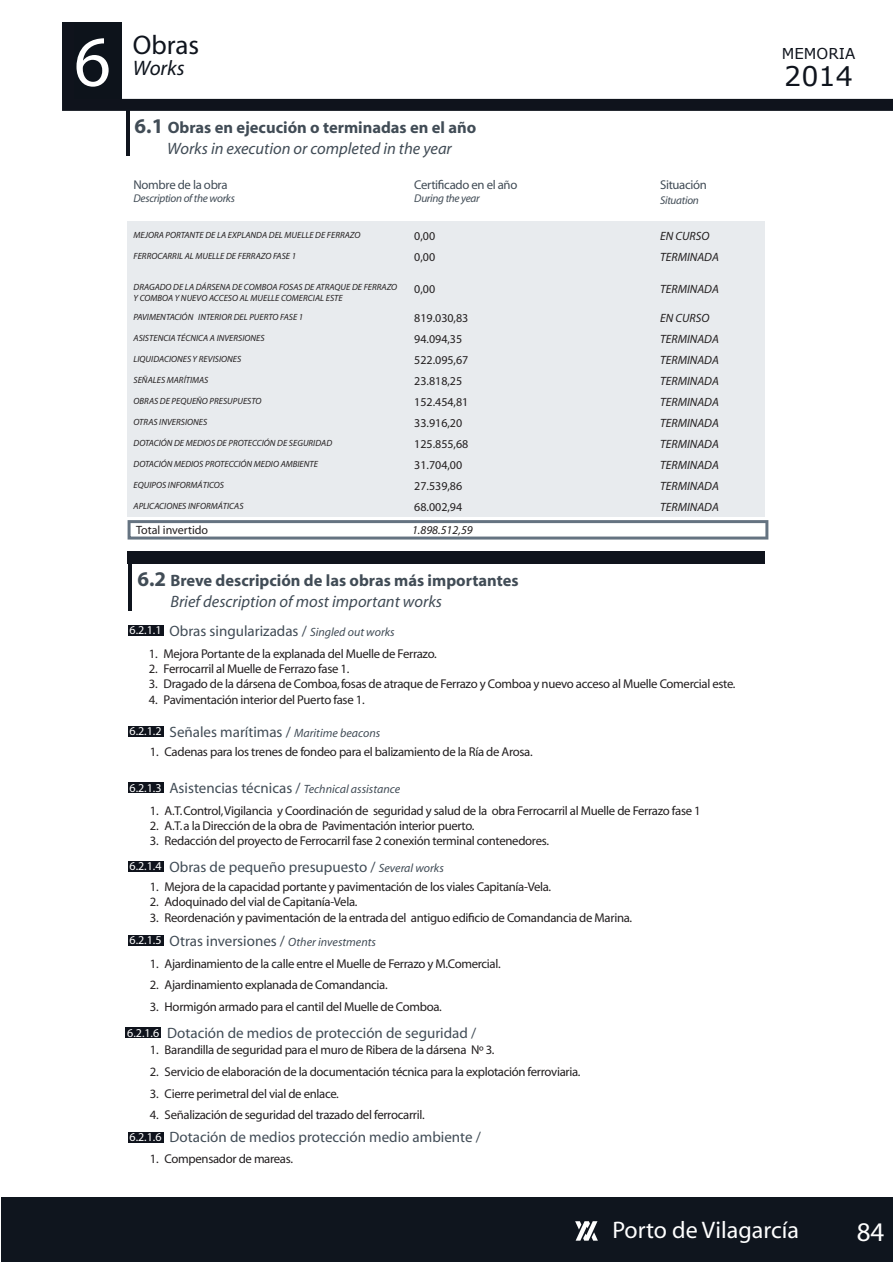
<style>
.page{position:relative;width:893px;height:1263px;background:#fff}
.page>*{position:absolute;margin:0;border:0;box-sizing:border-box;transform-origin:0 0}
.t1{font:72px "Myriad";color:#fff}
.t2{font:27px "Myriad";color:#0f141d}
.t3{font:27px "Verdana";color:#0f141d}
.t4{font:27px "Myriad";color:#fff}
.t5{font:24px "Myriad";color:#fff}
.t6{font:italic 21px "Myriad";color:#0f151e}
.t7{font:700 16.5px/21px "Myriad";color:#414c56}
.t8{font:italic 16.5px/21px "Myriad";color:#414c56;text-align:center}
.t9{font:15px "Myriad";color:#414c56}
.t10{font:15px "Verdana";color:#0f141d}
.t11{font:12.75px "Myriad";letter-spacing:-.025em;color:#231f20}
.t12{font:12.75px "Myriad";letter-spacing:-.025em;color:#414c56}
.t13{font:italic 12px "Myriad";color:#231f20}
.t14{font:12px "Myriad";color:#231f20}
.t15{font:12px "Myriad";color:#fff}
.t16{font:italic 11.25px "Myriad";letter-spacing:-.025em;color:#414c56}
.t17{font:italic 9px/10.8px "Myriad";color:#231f20}
.s1{font-weight:700;font-style:normal;font-size:21px}
.s2{font-weight:700;font-style:normal}
.s3{font-size:21px}
.s4{font-weight:400;font-style:italic}
.s5{font-size:12px;color:#fff}
.s6{font-style:italic;font-size:12px}
</style>
<div class="page">
<div style="left:1px;top:1197px;width:891px;height:65px;background:#0f151e"></div>
<svg style="left:575px;top:1221px;width:23px;height:20px"></svg>
<svg style="left:62px;top:23px;width:831px;height:88px"></svg>
<hr style="left:126px;top:110px;width:3px;height:46px;background:#0f141d">
<div style="left:128px;top:625px;width:36px;height:10px;background:#0f131c"></div>
<div style="left:128px;top:221px;width:637px;height:296px;background:#e8ebee"></div>
<svg style="left:128px;top:520px;width:640px;height:19px"></svg>
<div style="left:128px;top:552px;width:637px;height:12px;background:#0f131c"></div>
<hr style="left:128px;top:562px;width:3px;height:49px;background:#0f141d">
<div style="left:128px;top:726px;width:36px;height:10px;background:#0f131c"></div>
<div style="left:128px;top:782px;width:36px;height:11px;background:#0f131c"></div>
<div style="left:128px;top:861px;width:36px;height:10px;background:#0f131c"></div>
<div style="left:128px;top:935px;width:36px;height:11px;background:#0f131c"></div>
<div style="left:125px;top:1027px;width:36px;height:11px;background:#0f131c"></div>
<div style="left:128px;top:1132px;width:36px;height:10px;background:#0f131c"></div>
<h1 class="t1" style="left:74px;top:26px;width:38px">6</h1>
<h2 class="t2" style="left:133px;top:32px;width:68px">Obras</h2>
<h3 class="t6" style="left:133px;top:58px;width:53px">Works</h3>
<p class="t8" style="left:135px;top:117px;width:343px"><span class="s1">6.1</span> <span class="s2">Obras en ejecución o terminadas en el año<br></span>Works in execution or completed in the year</p>
<p class="t12" style="left:134px;top:178px;width:95px">Nombre de la obra</p>
<p class="t16" style="left:134px;top:193px;width:103px">Description of the works</p>
<p class="t12" style="left:414px;top:178px;width:105px">Certificado en el año</p>
<p class="t16" style="left:414px;top:193px;width:67px">During the year</p>
<p class="t12" style="left:660px;top:178px;width:48px">Situación</p>
<p class="t16" style="left:660px;top:195px;width:40px">Situation</p>
<p class="t17" style="left:134px;top:230px;width:228px">MEJORA PORTANTE DE LA EXPLANDA DEL MUELLE DE FERRAZO</p>
<p class="t14" style="left:414px;top:230px;width:22px">0,00</p>
<p class="t13" style="left:660px;top:230px;width:51px">EN CURSO</p>
<p class="t17" style="left:134px;top:251px;width:164px">FERROCARRIL AL MUELLE DE FERRAZO FASE 1</p>
<p class="t14" style="left:414px;top:251px;width:22px">0,00</p>
<p class="t13" style="left:660px;top:251px;width:60px">TERMINADA</p>
<p class="t17" style="left:134px;top:282px;width:265px">DRAGADO DE LA DÁRSENA DE COMBOA FOSAS DE ATRAQUE DE FERRAZO<br>Y COMBOA Y NUEVO ACCESO AL MUELLE COMERCIAL ESTE</p>
<p class="t14" style="left:414px;top:283px;width:22px">0,00</p>
<p class="t13" style="left:660px;top:283px;width:60px">TERMINADA</p>
<p class="t17" style="left:134px;top:312px;width:171px">PAVIMENTACIÓN INTERIOR DEL PUERTO FASE 1</p>
<p class="t14" style="left:414px;top:312px;width:56px">819.030,83</p>
<p class="t13" style="left:660px;top:312px;width:51px">EN CURSO</p>
<p class="t17" style="left:134px;top:333px;width:133px">ASISTENCIA TÉCNICA A INVERSIONES</p>
<p class="t14" style="left:414px;top:333px;width:50px">94.094,35</p>
<p class="t13" style="left:660px;top:333px;width:60px">TERMINADA</p>
<p class="t17" style="left:134px;top:354px;width:109px">LIQUIDACIONES Y REVISIONES</p>
<p class="t14" style="left:414px;top:354px;width:56px">522.095,67</p>
<p class="t13" style="left:660px;top:354px;width:60px">TERMINADA</p>
<p class="t17" style="left:134px;top:375px;width:76px">SEÑALES MARÍTIMAS</p>
<p class="t14" style="left:414px;top:375px;width:50px">23.818,25</p>
<p class="t13" style="left:660px;top:375px;width:60px">TERMINADA</p>
<p class="t17" style="left:134px;top:396px;width:130px">OBRAS DE PEQUEÑO PRESUPUESTO</p>
<p class="t14" style="left:414px;top:396px;width:56px">152.454,81</p>
<p class="t13" style="left:660px;top:396px;width:60px">TERMINADA</p>
<p class="t17" style="left:134px;top:417px;width:75px">OTRAS INVERSIONES</p>
<p class="t14" style="left:414px;top:417px;width:50px">33.916,20</p>
<p class="t13" style="left:660px;top:417px;width:60px">TERMINADA</p>
<p class="t17" style="left:134px;top:438px;width:200px">DOTACIÓN DE MEDIOS DE PROTECCIÓN DE SEGURIDAD</p>
<p class="t14" style="left:414px;top:438px;width:56px">125.855,68</p>
<p class="t13" style="left:660px;top:438px;width:60px">TERMINADA</p>
<p class="t17" style="left:134px;top:459px;width:186px">DOTACIÓN MEDIOS PROTECCIÓN MEDIO AMBIENTE</p>
<p class="t14" style="left:414px;top:459px;width:50px">31.704,00</p>
<p class="t13" style="left:660px;top:459px;width:60px">TERMINADA</p>
<p class="t17" style="left:134px;top:480px;width:92px">EQUIPOS INFORMÁTICOS</p>
<p class="t14" style="left:414px;top:480px;width:50px">27.539,86</p>
<p class="t13" style="left:660px;top:480px;width:60px">TERMINADA</p>
<p class="t17" style="left:134px;top:501px;width:112px">APLICACIONES INFORMÁTICAS</p>
<p class="t14" style="left:414px;top:501px;width:50px">68.002,94</p>
<p class="t13" style="left:660px;top:501px;width:60px">TERMINADA</p>
<p class="t14" style="left:136px;top:524px;width:74px">Total invertido</p>
<p class="t13" style="left:412px;top:524px;width:62px">1.898.512,59</p>
<p class="t7" style="left:171px;top:570px;width:350px;text-indent:-33px"><span class="s3">6.2</span> Breve descripción de las obras más importantes<br><span class="s4">Brief description of most important works</span></p>
<p class="t9" style="left:130px;top:623px;width:267px"><span class="s5">6.2.1.1</span> Obras singularizadas / <span class="s6">Singled out works</span></p>
<p class="t11" style="left:149px;top:647px;width:289px">1. Mejora Portante de la explanada del Muelle de Ferrazo.</p>
<p class="t11" style="left:149px;top:662px;width:202px">2. Ferrocarril al Muelle de Ferrazo fase 1.</p>
<p class="t11" style="left:149px;top:678px;width:588px">3. Dragado de la dársena de Comboa, fosas de atraque de Ferrazo y Comboa y nuevo acceso al Muelle Comercial este.</p>
<p class="t11" style="left:149px;top:693px;width:217px">4. Pavimentación interior del Puerto fase 1.</p>
<p class="t15" style="left:130px;top:725px;width:34px">6.2.1.2</p>
<p class="t9" style="left:170px;top:724px;width:212px">Señales marítimas / <span class="s6">Maritime beacons</span></p>
<p class="t11" style="left:150px;top:745px;width:384px">1. Cadenas para los trenes de fondeo para el balizamiento de la Ría de Arosa.</p>
<p class="t15" style="left:130px;top:781px;width:34px">6.2.1.3</p>
<p class="t9" style="left:170px;top:780px;width:232px">Asistencias técnicas / <span class="s6">Technical assistance</span></p>
<p class="t11" style="left:150px;top:804px;width:552px">1. A.T. Control,Vigilancia y Coordinación de seguridad y salud de la obra Ferrocarril al Muelle de Ferrazo fase 1</p>
<p class="t11" style="left:150px;top:819px;width:326px">2. A.T. a la Dirección de la obra de Pavimentación interior puerto.</p>
<p class="t11" style="left:150px;top:835px;width:401px">3. Redacción del proyecto de Ferrocarril fase 2 conexión terminal contenedores.</p>
<p class="t11" style="left:150px;top:880px;width:403px">1. Mejora de la capacidad portante y pavimentación de los viales Capitanía-Vela.</p>
<p class="t11" style="left:150px;top:896px;width:209px">2. Adoquinado del vial de Capitanía-Vela.</p>
<p class="t11" style="left:150px;top:911px;width:484px">3. Reordenación y pavimentación de la entrada del antiguo edificio de Comandancia de Marina.</p>
<p class="t11" style="left:150px;top:957px;width:352px">1. Ajardinamiento de la calle entre el Muelle de Ferrazo y M.Comercial.</p>
<p class="t11" style="left:150px;top:979px;width:239px">2. Ajardinamiento explanada de Comandancia.</p>
<p class="t11" style="left:150px;top:1000px;width:294px">3. Hormigón armado para el cantil del Muelle de Comboa.</p>
<p class="t11" style="left:150px;top:1044px;width:346px">1. Barandilla de seguridad para el muro de Ribera de la dársena Nº 3.</p>
<p class="t11" style="left:150px;top:1065px;width:432px">2. Servicio de elaboración de la documentación técnica para la explotación ferroviaria.</p>
<p class="t11" style="left:150px;top:1087px;width:191px">3. Cierre perimetral del vial de enlace.</p>
<p class="t11" style="left:150px;top:1109px;width:276px">4. Señalización de seguridad del trazado del ferrocarril.</p>
<p class="t11" style="left:150px;top:1152px;width:145px">1. Compensador de mareas.</p>
<p class="t9" style="left:170px;top:859px;width:276px">Obras de pequeño presupuesto / <span class="s6">Several works</span></p>
<p class="t15" style="left:130px;top:860px;width:34px">6.2.1.4</p>
<p class="t9" style="left:170px;top:933px;width:208px">Otras inversiones / <span class="s6">Other investments</span></p>
<p class="t15" style="left:130px;top:934px;width:34px">6.2.1.5</p>
<p class="t9" style="left:167px;top:1025px;width:311px">Dotación de medios de protección de seguridad /</p>
<p class="t15" style="left:127px;top:1026px;width:34px">6.2.1.6</p>
<p class="t9" style="left:170px;top:1130px;width:313px">Dotación de medios protección medio ambiente /</p>
<p class="t15" style="left:130px;top:1131px;width:34px">6.2.1.6</p>
<p class="t10" style="left:782px;top:44px;width:75px">MEMORIA</p>
<h2 class="t3" style="left:784px;top:59px;width:70px">2014</h2>
<h3 class="t5" style="left:612px;top:1218px;width:188px">Porto de Vilagarcía</h3>
<h2 class="t4" style="left:857px;top:1218px;width:29px">84</h2>
</div>
